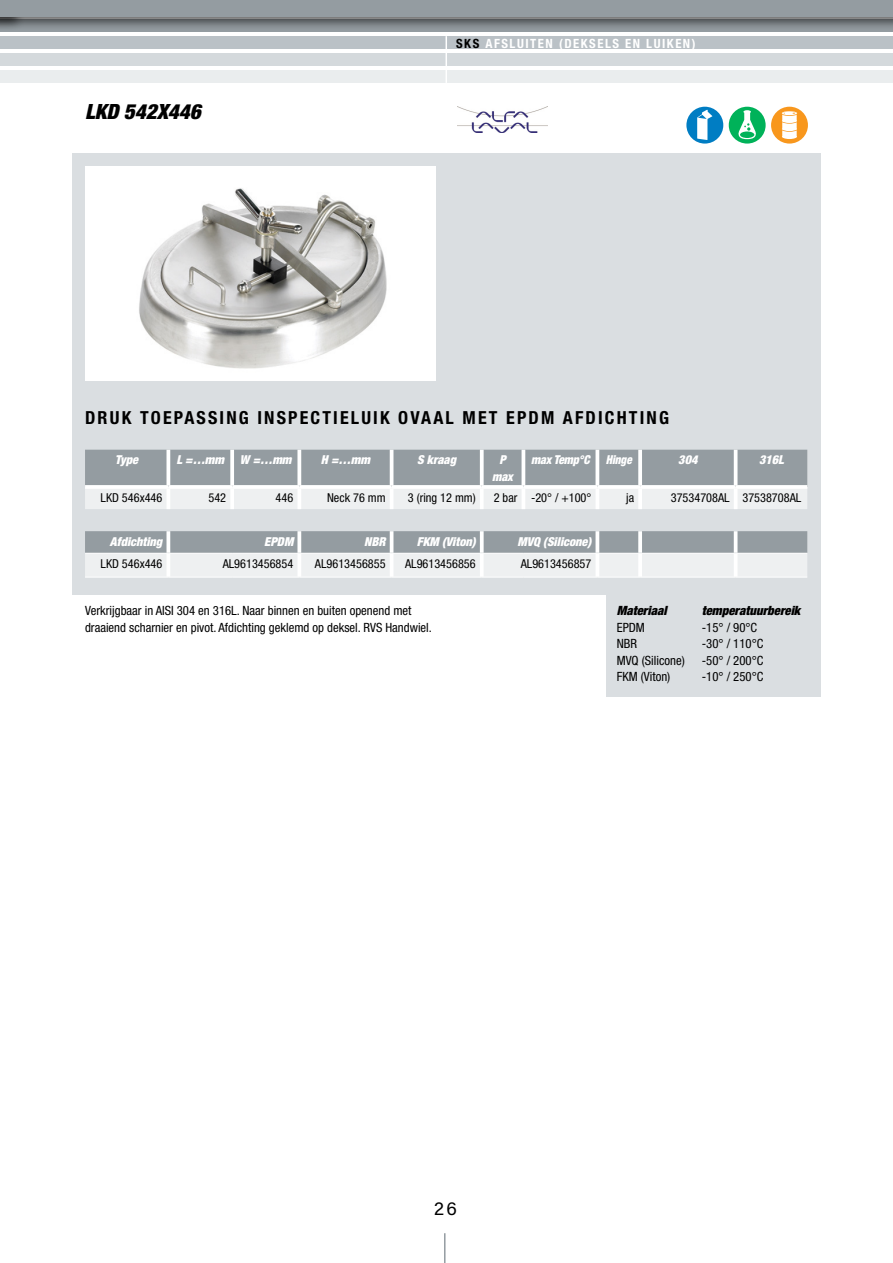
<style>
.page{position:relative;width:893px;height:1263px;background:#fff}
.page>*{position:absolute;margin:0;border:0;box-sizing:border-box;transform-origin:0 0}
.t1{font:italic 900 condensed 21px "Helvetica Neue LT Std";color:#000}
.t2{font:700 condensed 18px "Helvetica Neue LT Std";letter-spacing:.12em;color:#000}
.t3{font:18px "Acumin Pro";color:#000}
.t4{font:condensed 12.75px/16.5px "Helvetica Neue LT Std";color:#000}
.t5{font:700 condensed 12.75px "Helvetica Neue LT Std";letter-spacing:.12em;color:#fff}
.t6{font:italic 900 condensed 12.75px "Helvetica Neue LT Std";color:#000}
.t7{font:condensed 12.3px "Helvetica Neue LT Std";color:#000}
.t8{font:italic 900 condensed 12.3px/16.5px "Helvetica Neue LT Std";color:#fff;text-align:center}
.t9{font:italic 900 condensed 12.3px "Helvetica Neue LT Std";color:#fff;scale:.95 1}
.t10{font:italic 900 condensed 12.3px "Helvetica Neue LT Std";color:#fff;scale:.91 1}
.s1{color:#000}
</style>
<div class="page">
<div style="left:0;top:19px;width:893px;height:13px;background:#949ca1"></div>
<div style="left:0;top:36px;width:893px;height:13px;background:#bac1c6"></div>
<div style="left:0;top:53px;width:893px;height:13px;background:#d4d9dc"></div>
<div style="left:0;top:70px;width:893px;height:13px;background:#eaedee"></div>
<hr style="left:446px;top:36px;width:1px;height:47px;background:#fff">
<div style="left:0;top:0;width:893px;height:30px;background:#000;opacity:.6"></div>
<div style="left:0;top:0;width:893px;height:17px;background:#949ca1"></div>
<hr style="left:444px;top:1233px;width:2px;height:30px;background:#949ca1">
<div style="left:72px;top:153px;width:749px;height:441px;background:#dadee1"></div>
<div style="left:85px;top:166px;width:351px;height:214px;background:#fff"></div>
<img style="left:139px;top:188px;width:248px;height:181px">
<div style="left:85px;top:450px;width:722px;height:35px;background:#949ca1"></div>
<svg style="left:85px;top:489px;width:722px;height:88px"></svg>
<hr style="left:167px;top:450px;width:3px;height:35px;background:#fff">
<svg style="left:230px;top:450px;width:4px;height:35px"></svg>
<svg style="left:297px;top:450px;width:4px;height:35px"></svg>
<hr style="left:390px;top:450px;width:3px;height:35px;background:#fff">
<svg style="left:480px;top:450px;width:4px;height:35px"></svg>
<hr style="left:522px;top:450px;width:3px;height:35px;background:#fff">
<svg style="left:595px;top:450px;width:4px;height:35px"></svg>
<svg style="left:638px;top:450px;width:4px;height:35px"></svg>
<hr style="left:734px;top:450px;width:3px;height:35px;background:#fff">
<hr style="left:85px;top:485px;width:83px;height:4px;background:#fff">
<hr style="left:168px;top:485px;width:64px;height:4px;background:#fff">
<hr style="left:167px;top:489px;width:3px;height:20px;background:#fff">
<hr style="left:232px;top:485px;width:67px;height:4px;background:#fff">
<hr style="left:230px;top:489px;width:4px;height:20px;background:#fff">
<hr style="left:299px;top:485px;width:93px;height:4px;background:#fff">
<hr style="left:297px;top:489px;width:4px;height:20px;background:#fff">
<hr style="left:392px;top:485px;width:90px;height:4px;background:#fff">
<hr style="left:390px;top:489px;width:3px;height:20px;background:#fff">
<hr style="left:482px;top:485px;width:41px;height:4px;background:#fff">
<hr style="left:480px;top:489px;width:4px;height:20px;background:#fff">
<hr style="left:523px;top:485px;width:74px;height:4px;background:#fff">
<hr style="left:522px;top:489px;width:3px;height:20px;background:#fff">
<hr style="left:597px;top:485px;width:43px;height:4px;background:#fff">
<hr style="left:595px;top:489px;width:4px;height:20px;background:#fff">
<hr style="left:640px;top:485px;width:96px;height:4px;background:#fff">
<hr style="left:638px;top:489px;width:4px;height:20px;background:#fff">
<hr style="left:736px;top:485px;width:71px;height:4px;background:#fff">
<hr style="left:734px;top:489px;width:3px;height:20px;background:#fff">
<hr style="left:167px;top:531px;width:3px;height:22px;background:#fff">
<svg style="left:297px;top:531px;width:4px;height:22px"></svg>
<hr style="left:390px;top:531px;width:3px;height:22px;background:#fff">
<svg style="left:480px;top:531px;width:4px;height:22px"></svg>
<svg style="left:595px;top:531px;width:4px;height:22px"></svg>
<svg style="left:638px;top:531px;width:4px;height:22px"></svg>
<hr style="left:734px;top:531px;width:3px;height:22px;background:#fff">
<hr style="left:167px;top:554px;width:3px;height:23px;background:#fff">
<hr style="left:297px;top:554px;width:4px;height:23px;background:#fff">
<hr style="left:390px;top:554px;width:3px;height:23px;background:#fff">
<hr style="left:480px;top:554px;width:4px;height:23px;background:#fff">
<hr style="left:595px;top:554px;width:4px;height:23px;background:#fff">
<hr style="left:638px;top:554px;width:4px;height:23px;background:#fff">
<hr style="left:734px;top:554px;width:3px;height:23px;background:#fff">
<hr style="left:85px;top:553px;width:83px;height:1px;background:#fff">
<hr style="left:168px;top:553px;width:64px;height:1px;background:#fff">
<hr style="left:232px;top:553px;width:67px;height:1px;background:#fff">
<hr style="left:299px;top:553px;width:93px;height:1px;background:#fff">
<hr style="left:392px;top:553px;width:90px;height:1px;background:#fff">
<hr style="left:482px;top:553px;width:41px;height:1px;background:#fff">
<hr style="left:523px;top:553px;width:74px;height:1px;background:#fff">
<hr style="left:597px;top:553px;width:43px;height:1px;background:#fff">
<hr style="left:640px;top:553px;width:96px;height:1px;background:#fff">
<hr style="left:736px;top:553px;width:71px;height:1px;background:#fff">
<hr style="left:85px;top:577px;width:83px;height:1px;background:#fff">
<hr style="left:168px;top:577px;width:64px;height:1px;background:#fff">
<hr style="left:232px;top:577px;width:67px;height:1px;background:#fff">
<hr style="left:299px;top:577px;width:93px;height:1px;background:#fff">
<hr style="left:392px;top:577px;width:90px;height:1px;background:#fff">
<hr style="left:482px;top:577px;width:41px;height:1px;background:#fff">
<hr style="left:523px;top:577px;width:74px;height:1px;background:#fff">
<hr style="left:597px;top:577px;width:43px;height:1px;background:#fff">
<hr style="left:640px;top:577px;width:96px;height:1px;background:#fff">
<hr style="left:736px;top:577px;width:71px;height:1px;background:#fff">
<div style="left:729px;top:107px;width:37px;height:37px;background:#00b259;border-radius:50%"></div>
<svg style="left:735px;top:110px;width:24px;height:29px"></svg>
<div style="left:686px;top:107px;width:37px;height:37px;background:#007dc3;border-radius:50%"></div>
<svg style="left:697px;top:109px;width:15px;height:31px"></svg>
<div style="left:771px;top:107px;width:37px;height:37px;background:#f8971d;border-radius:50%"></div>
<svg style="left:782px;top:111px;width:15px;height:28px"></svg>
<img style="left:457px;top:106px;width:90px;height:27px">
<div style="left:606px;top:581px;width:215px;height:116px;background:#dadee1"></div>
<h1 class="t1" style="left:85px;top:98px;width:117px">LKD 542X446</h1>
<p class="t5" style="left:456px;top:35px;width:241px"><span class="s1">SKS</span> AFSLUITEN (DEKSELS EN LUIKEN)</p>
<h2 class="t2" style="left:85px;top:407px;width:585px">DRUK TOEPASSING INSPECTIELUIK OVAAL MET EPDM AFDICHTING</h2>
<p class="t8" style="left:115px;top:452px;width:25px">Type</p>
<p class="t8" style="left:176px;top:452px;width:49px">L =…mm</p>
<p class="t8" style="left:240px;top:452px;width:53px">W =…mm</p>
<p class="t8" style="left:321px;top:452px;width:51px">H =…mm</p>
<p class="t8" style="left:417px;top:452px;width:40px">S kraag</p>
<p class="t8" style="left:492px;top:452px;width:22px">P max</p>
<p class="t9" style="left:531px;top:452px;width:63px">max Temp°C</p>
<p class="t10" style="left:606px;top:452px;width:30px">Hinge</p>
<p class="t8" style="left:678px;top:452px;width:21px">304</p>
<p class="t8" style="left:759px;top:452px;width:26px">316L</p>
<p class="t7" style="left:101px;top:490px;width:63px">LKD 546x446</p>
<p class="t7" style="left:208px;top:490px;width:19px">542</p>
<p class="t7" style="left:276px;top:490px;width:19px">446</p>
<p class="t7" style="left:327px;top:490px;width:60px">Neck 76 mm</p>
<p class="t7" style="left:408px;top:490px;width:69px">3 (ring 12 mm)</p>
<p class="t7" style="left:494px;top:490px;width:99px">2 bar -20° / +100°</p>
<p class="t7" style="left:626px;top:490px;width:9px">ja</p>
<p class="t7" style="left:671px;top:490px;width:132px">37534708AL 37538708AL</p>
<p class="t8" style="left:110px;top:533px;width:54px">Afdichting</p>
<p class="t8" style="left:264px;top:533px;width:31px">EPDM</p>
<p class="t8" style="left:364px;top:533px;width:23px">NBR</p>
<p class="t8" style="left:417px;top:533px;width:60px">FKM (Viton)</p>
<p class="t8" style="left:517px;top:533px;width:75px">MVQ (Silicone)</p>
<p class="t7" style="left:101px;top:556px;width:63px">LKD 546x446</p>
<p class="t7" style="left:223px;top:556px;width:72px">AL9613456854</p>
<p class="t7" style="left:315px;top:556px;width:72px">AL9613456855</p>
<p class="t7" style="left:405px;top:556px;width:72px">AL9613456856</p>
<p class="t7" style="left:521px;top:556px;width:72px">AL9613456857</p>
<p class="t4" style="left:85px;top:602px;width:348px">Verkrijgbaar in AISI 304 en 316L. Naar binnen en buiten openend met draaiend scharnier en pivot. Afdichting geklemd op deksel. RVS Handwiel.</p>
<p class="t6" style="left:617px;top:603px;width:52px">Materiaal</p>
<p class="t6" style="left:702px;top:603px;width:100px">temperatuurbereik</p>
<p class="t4" style="left:617px;top:619px;width:30px">EPDM</p>
<p class="t4" style="left:702px;top:619px;width:57px">-15° / 90°C</p>
<p class="t4" style="left:617px;top:635px;width:22px">NBR</p>
<p class="t4" style="left:702px;top:635px;width:63px">-30° / 110°C</p>
<p class="t4" style="left:617px;top:652px;width:69px">MVQ (Silicone)</p>
<p class="t4" style="left:702px;top:652px;width:63px">-50° / 200°C</p>
<p class="t4" style="left:617px;top:668px;width:55px">FKM (Viton)</p>
<p class="t4" style="left:702px;top:668px;width:63px">-10° / 250°C</p>
<h2 class="t3" style="left:434px;top:1196px;width:24px">26</h2>
</div>
